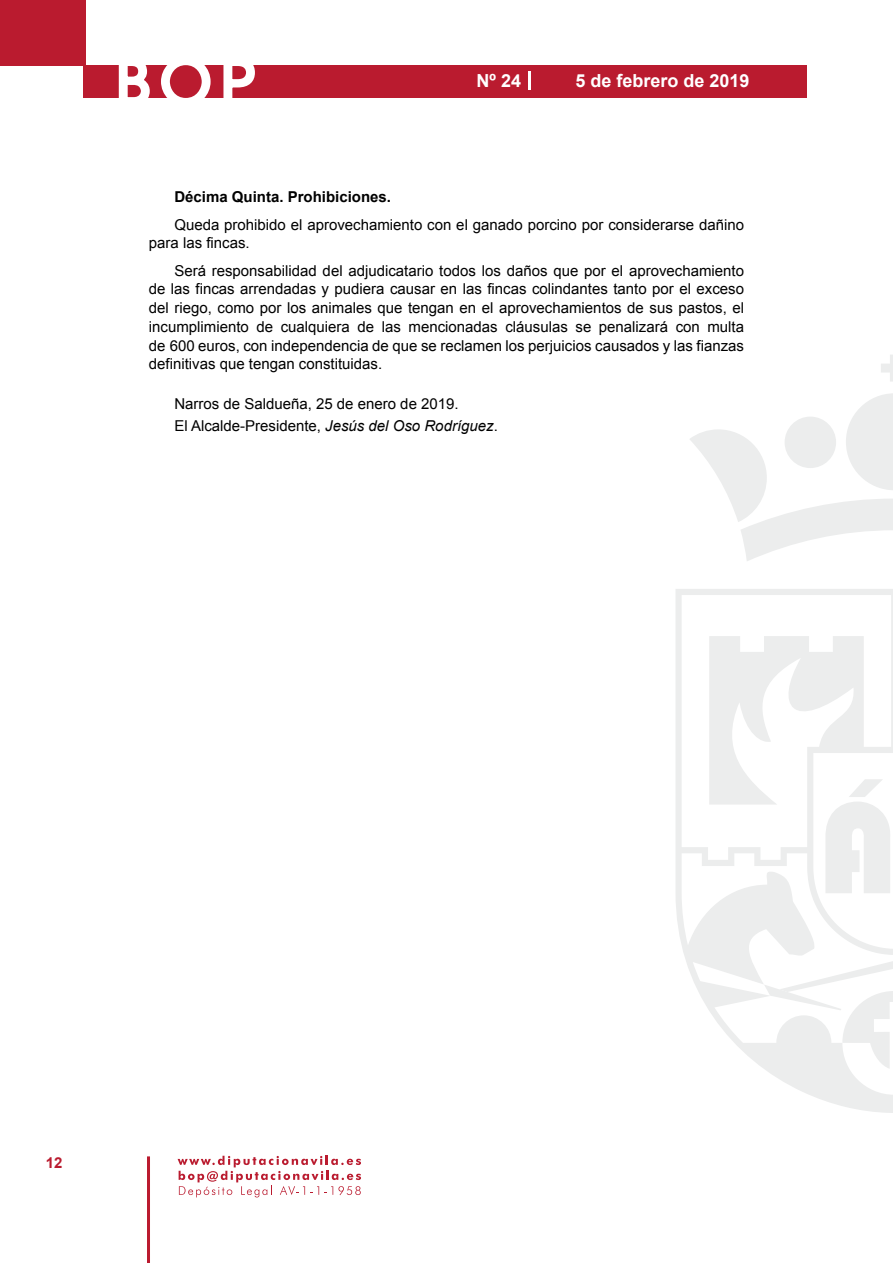
<style>
.page{position:relative;width:893px;height:1263px;background:#fff}
.page>*{position:absolute;margin:0;border:0;box-sizing:border-box;transform-origin:0 0}
.t1{font:500 61.5px "Avant Garde";color:#fff}
.t2{font:700 18px "Arial";color:#fff}
.t3{font:15px/18.8px "Arial";color:#000}
.t4{font:700 15px "Arial";color:#000}
.t5{font:700 15px "Arial";color:#ba1b2f}
.s1{font-style:italic}
</style>
<div class="page">
<svg style="left:178px;top:1156px;width:183px;height:41px"></svg>
<hr style="left:147px;top:1156px;width:3px;height:107px;background:#ba1b2f">
<div style="left:0;top:0;width:85px;height:66px;background:#ba1b2f"></div>
<div style="left:84px;top:65px;width:723px;height:33px;background:#ba1b2f"></div>
<svg style="left:118px;top:65px;width:32px;height:33px"></svg>
<svg style="left:161px;top:65px;width:50px;height:33px"></svg>
<svg style="left:223px;top:65px;width:32px;height:33px"></svg>
<svg style="left:529px;top:71px;width:2px;height:19px"></svg>
<svg style="left:881px;top:355px;width:12px;height:27px"></svg>
<svg style="left:690px;top:393px;width:203px;height:168px"></svg>
<svg style="left:676px;top:589px;width:217px;height:524px"></svg>
<svg style="left:764px;top:984px;width:129px;height:86px"></svg>
<svg style="left:825px;top:779px;width:66px;height:114px"></svg>
<h1 class="t1" style="left:115px;top:44px;width:141px">BOP</h1>
<p class="t2" style="left:477px;top:69px;width:46px">Nº 24</p>
<p class="t2" style="left:575px;top:69px;width:176px">5 de febrero de 2019</p>
<p class="t4" style="left:174px;top:187px;width:218px">Décima Quinta. Prohibiciones.</p>
<p class="t3" style="left:149px;top:215px;width:597px;text-indent:26px">Queda prohibido el aprovechamiento con el ganado porcino por considerarse dañino para las fincas.</p>
<p class="t3" style="left:149px;top:261px;width:597px;text-align:justify;text-indent:26px">Será responsabilidad del adjudicatario todos los daños que por el aprovechamiento de las fincas arrendadas y pudiera causar en las fincas colindantes tanto por el exceso del riego, como por los animales que tengan en el aprovechamientos de sus pastos, el incumplimiento de cualquiera de las mencionadas cláusulas se penalizará con multa de 600 euros, con independencia de que se reclamen los perjuicios causados y las fianzas definitivas que tengan constituidas.</p>
<p class="t3" style="left:174px;top:392px;width:325px;line-height:22.2px">Narros de Saldueña, 25 de enero de 2019.<br>El Alcalde-Presidente, <span class="s1">Jesús del Oso Rodríguez</span>.</p>
<p class="t5" style="left:46px;top:1153px;width:18px">12</p>
</div>
